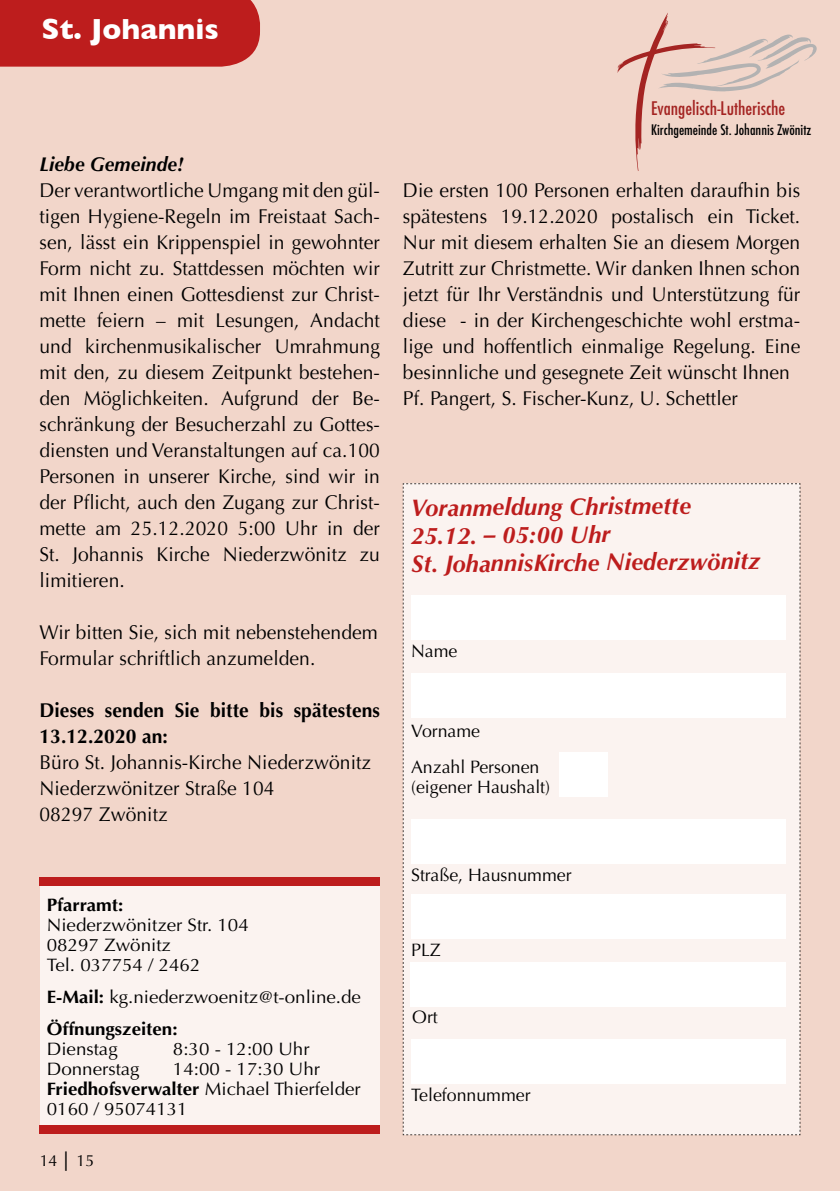
<style>
.page{position:relative;width:840px;height:1191px;background:#fff}
.page>*{position:absolute;margin:0;border:0;box-sizing:border-box;transform-origin:0 0}
.t1{font:700 29.6px "Gill Sans";color:#fff}
.t2{font:italic 700 24px/28px "Optima";letter-spacing:.005em;color:#bd1d1d}
.t3{font:20.6px "Function Cd Dsp Medium";color:#a42422}
.t4{font:20px/26px "Optima";letter-spacing:.005em;color:#000;scale:.96 1}
.t5{font:700 20px/26px "Optima";letter-spacing:.005em;color:#000;scale:.96 1}
.t6{font:italic 700 20px "Optima";letter-spacing:.005em;color:#000;scale:.96 1}
.t7{font:18px/20px "Optima";color:#000;scale:1.04 1}
.t8{font:18px/36.2px "Optima";color:#000}
.t9{font:700 18px "Optima";color:#000;scale:1.04 1}
.t10{font:16px "Function Cd Dsp Medium";color:#000}
.t11{font:16px "Optima";color:#000}
.s1{font-weight:700}
.s2{font-family:"Arial"}
</style>
<div class="page">
<div style="left:0;top:0;width:839px;height:1191px;background:#f2d6ca"></div>
<div style="left:0;top:0;width:260px;height:67px;background:#bd1d1d"></div>
<svg style="left:617px;top:13px;width:199px;height:158px"></svg>
<div style="left:402px;top:483px;width:398px;height:652px;background:#fbf3f0"></div>
<div style="left:40px;top:885px;width:339px;height:244px;background:#fbf3f0"></div>
<div style="left:411px;top:595px;width:374px;height:45px;background:#fff"></div>
<div style="left:411px;top:819px;width:374px;height:45px;background:#fff"></div>
<div style="left:411px;top:894px;width:374px;height:45px;background:#fff"></div>
<div style="left:410px;top:961px;width:375px;height:45px;background:#fff"></div>
<div style="left:411px;top:1039px;width:374px;height:45px;background:#fff"></div>
<div style="left:411px;top:673px;width:374px;height:44px;background:#fff"></div>
<div style="left:559px;top:752px;width:48px;height:45px;background:#fff"></div>
<div style="left:40px;top:877px;width:340px;height:8px;background:#bd1d1d"></div>
<div style="left:40px;top:1125px;width:340px;height:8px;background:#bd1d1d"></div>
<h1 class="t1" style="left:41px;top:5px;width:179px">St. Johannis</h1>
<p class="t6" style="left:39px;top:152px;width:151px">Liebe Gemeinde!</p>
<p class="t4" style="left:39px;top:177px;width:356px;text-align:justify">Der verantwortliche Umgang mit den gül&shy;tigen Hygiene-Regeln im Freistaat Sach&shy;sen, lässt ein Krippenspiel in gewohnter Form nicht zu. Stattdessen möchten wir mit Ihnen einen Gottesdienst zur Christ&shy;mette feiern – mit Lesungen, Andacht und kirchenmusikalischer Umrahmung mit den, zu diesem Zeitpunkt bestehen&shy;den Möglichkeiten. Aufgrund der Be&shy;schränkung der Besucherzahl zu Gottes&shy;diensten und Veranstaltungen auf ca.100<br>Personen in unserer Kirche, sind wir in der Pflicht, auch den Zugang zur Christ&shy;mette am 25.12.2020 5:00 Uhr in der St. Johannis Kirche Niederzwönitz zu limitieren.</p>
<p class="t4" style="left:39px;top:619px;width:354px">Wir bitten Sie, sich mit nebenstehendem<br>Formular schriftlich anzumelden.</p>
<p class="t5" style="left:39px;top:697px;width:356px">Dieses senden Sie bitte bis spätestens<br>13.12.2020 an:</p>
<p class="t4" style="left:39px;top:749px;width:347px">Büro St. Johannis-Kirche Niederzwönitz<br>Niederzwönitzer Straße 104<br>08297 Zwönitz</p>
<p class="t9" style="left:47px;top:894px;width:75px">Pfarramt:</p>
<p class="t7" style="left:47px;top:915px;width:196px">Niederzwönitzer Str. 104<br>08297 Zwönitz<br>Tel. 037754 / 2462</p>
<p class="t7" style="left:47px;top:981px;width:303px;line-height:32px"><span class="s1">E-Mail:</span> kg.niederzwoenitz@t-online.de<br><span class="s1">Öffnungszeiten:</span></p>
<p class="t7" style="left:47px;top:1039px;width:70px">Dienstag</p>
<p class="t7" style="left:173px;top:1039px;width:133px">8:30 - 12:00 Uhr</p>
<p class="t7" style="left:47px;top:1059px;width:91px">Donnerstag</p>
<p class="t7" style="left:47px;top:1059px;width:303px;text-indent:126px">14:00 - 17:30 Uhr<br><span class="s1">Friedhofsverwalter</span> Michael Thierfelder<br>0160 / 95074131</p>
<p class="t11" style="left:40px;top:1151px;width:56px">14 <span class="s2">│</span> 15</p>
<p class="t3" style="left:650px;top:97px;width:136px">Evangelisch-Lutherische</p>
<p class="t10" style="left:650px;top:120px;width:162px">Kirchgemeinde St. Johannis Zwönitz</p>
<p class="t4" style="left:403px;top:177px;width:415px">Die ersten 100 Personen erhalten daraufhin bis spätestens 19.12.2020 postalisch ein Ticket.<br>Nur mit diesem erhalten Sie an diesem Morgen Zutritt zur Christmette. Wir danken Ihnen schon jetzt für Ihr Verständnis und Unterstützung für diese - in der Kirchengeschichte wohl erstma&shy;lige und hoffentlich einmalige Regelung. Eine besinnliche und gesegnete Zeit wünscht Ihnen Pf. Pangert, S. Fischer-Kunz, U. Schettler</p>
<p class="t2" style="left:410px;top:493px;width:351px">Voranmeldung Christmette<br>25.12. – 05:00 Uhr<br>St. JohannisKirche Niederzwönitz</p>
<p class="t8" style="left:411px;top:633px;width:48px">Name</p>
<p class="t8" style="left:411px;top:712px;width:130px">Vorname<br>Anzahl Personen</p>
<p class="t8" style="left:411px;top:769px;width:140px">(eigener Haushalt)</p>
<p class="t8" style="left:411px;top:856px;width:162px">Straße, Hausnummer</p>
<p class="t8" style="left:411px;top:931px;width:31px">PLZ</p>
<p class="t8" style="left:412px;top:999px;width:27px">Ort</p>
<p class="t8" style="left:411px;top:1076px;width:121px">Telefonnummer</p>
</div>
